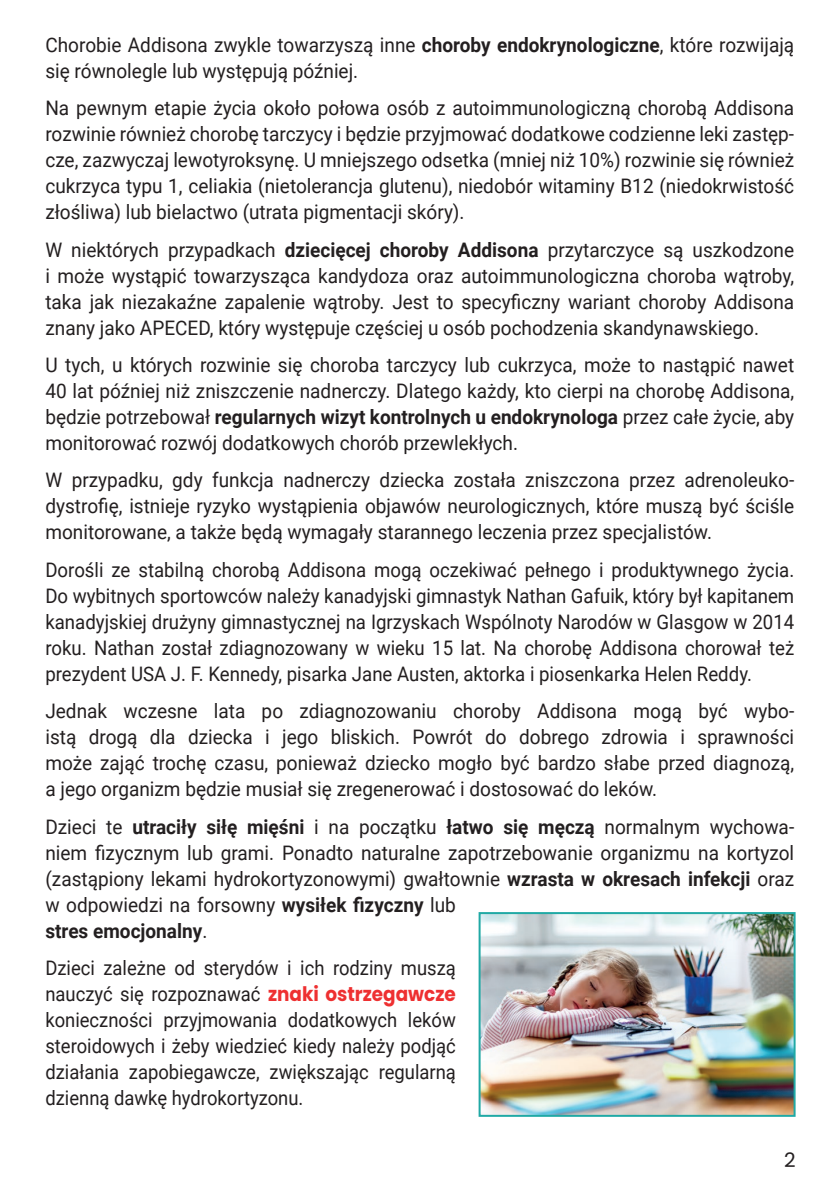
<style>
.page{position:relative;width:840px;height:1191px;background:#fff}
.page>*{position:absolute;margin:0;border:0;box-sizing:border-box;transform-origin:0 0}
.t1{font:20px/26px "Roboto";color:#231f20;text-align:justify;scale:.95 1}
.t2{font:20px/26px "Roboto";color:#231f20;text-align:justify;scale:.93 1}
.t3{font:20px/26px "Roboto";color:#231f20;text-align:justify;scale:.92 1}
.t4{font:20px "Poppins";color:#231f20}
.s1{font-weight:700}
.s2{font-family:"Poppins";font-weight:700;color:#ee3031}
</style>
<div class="page">
<img style="left:481px;top:915px;width:311px;height:198px">
<div style="left:478px;top:912px;width:317px;height:204px;border:2px solid #20a9a5"></div>
<p class="t1" style="left:45px;top:31px;width:789px">Chorobie Addisona zwykle towarzyszą inne <span class="s1">choroby endokrynologiczne</span>, które rozwijają się równolegle lub występują później.</p>
<p class="t1" style="left:45px;top:94px;width:789px">Na pewnym etapie życia około połowa osób z autoimmunologiczną chorobą Addisona rozwinie również chorobę tarczycy i będzie przyjmować dodatkowe codzienne leki zastęp&shy;cze, zazwyczaj lewotyroksynę. U mniejszego odsetka (mniej niż 10%) rozwinie się również cukrzyca typu 1, celiakia (nietolerancja glutenu), niedobór witaminy B12 (niedokrwistość złośliwa) lub bielactwo (utrata pigmentacji skóry).</p>
<p class="t1" style="left:45px;top:236px;width:789px">W niektórych przypadkach <span class="s1">dziecięcej choroby Addisona</span> przytarczyce są uszkodzone i może wystąpić towarzysząca kandydoza oraz autoimmunologiczna choroba wątroby, taka jak niezakaźne zapalenie wątroby. Jest to specyficzny wariant choroby Addisona znany jako APECED, który występuje częściej u osób pochodzenia skandynawskiego.</p>
<p class="t1" style="left:45px;top:351px;width:789px">U tych, u których rozwinie się choroba tarczycy lub cukrzyca, może to nastąpić nawet 40 lat później niż zniszczenie nadnerczy. Dlatego każdy, kto cierpi na chorobę Addisona, będzie potrzebował <span class="s1">regularnych wizyt kontrolnych u endokrynologa</span> przez całe życie, aby monitorować rozwój dodatkowych chorób przewlekłych.</p>
<p class="t1" style="left:45px;top:466px;width:789px">W przypadku, gdy funkcja nadnerczy dziecka została zniszczona przez adrenoleuko&shy;dystrofię, istnieje ryzyko wystąpienia objawów neurologicznych, które muszą być ściśle monitorowane, a także będą wymagały starannego leczenia przez specjalistów.</p>
<p class="t2" style="left:45px;top:556px;width:806px">Dorośli ze stabilną chorobą Addisona mogą oczekiwać pełnego i produktywnego życia.<br>Do wybitnych sportowców należy kanadyjski gimnastyk Nathan Gafuik, który był kapitanem kanadyjskiej drużyny gimnastycznej na Igrzyskach Wspólnoty Narodów w Glasgow w 2014 roku. Nathan został zdiagnozowany w wieku 15 lat. Na chorobę Addisona chorował też prezydent USA J. F. Kennedy, pisarka Jane Austen, aktorka i piosenkarka Helen Reddy.</p>
<p class="t1" style="left:45px;top:697px;width:789px">Jednak wczesne lata po zdiagnozowaniu choroby Addisona mogą być wybo&shy;istą drogą dla dziecka i jego bliskich. Powrót do dobrego zdrowia i sprawności może zająć trochę czasu, ponieważ dziecko mogło być bardzo słabe przed diagnozą, a jego organizm będzie musiał się zregenerować i dostosować do leków.</p>
<p class="t1" style="left:45px;top:812px;width:789px;text-align:left">Dzieci te <span class="s1">utraciły siłę mięśni</span> i na początku <span class="s1">łatwo się męczą</span> normalnym wychowa&shy;niem fizycznym lub grami. Ponadto naturalne zapotrzebowanie organizmu na kortyzol (zastąpiony lekami hydrokortyzonowymi) gwałtownie <span class="s1">wzrasta w okresach infekcji</span> oraz w odpowiedzi na forsowny <span class="s1">wysiłek fizyczny</span> lub<br><span class="s1">stres emocjonalny</span>.</p>
<p class="t3" style="left:45px;top:954px;width:447px">Dzieci zależne od sterydów i ich rodziny muszą nauczyć się rozpoznawać <span class="s2">znaki ostrzegawcze </span>konieczności przyjmowania dodatkowych leków steroidowych i żeby wiedzieć kiedy należy podjąć działania zapobiegawcze, zwiększając regularną dzienną dawkę hydrokortyzonu.</p>
<p class="t4" style="left:783px;top:1148px;width:13px">2</p>
</div>
